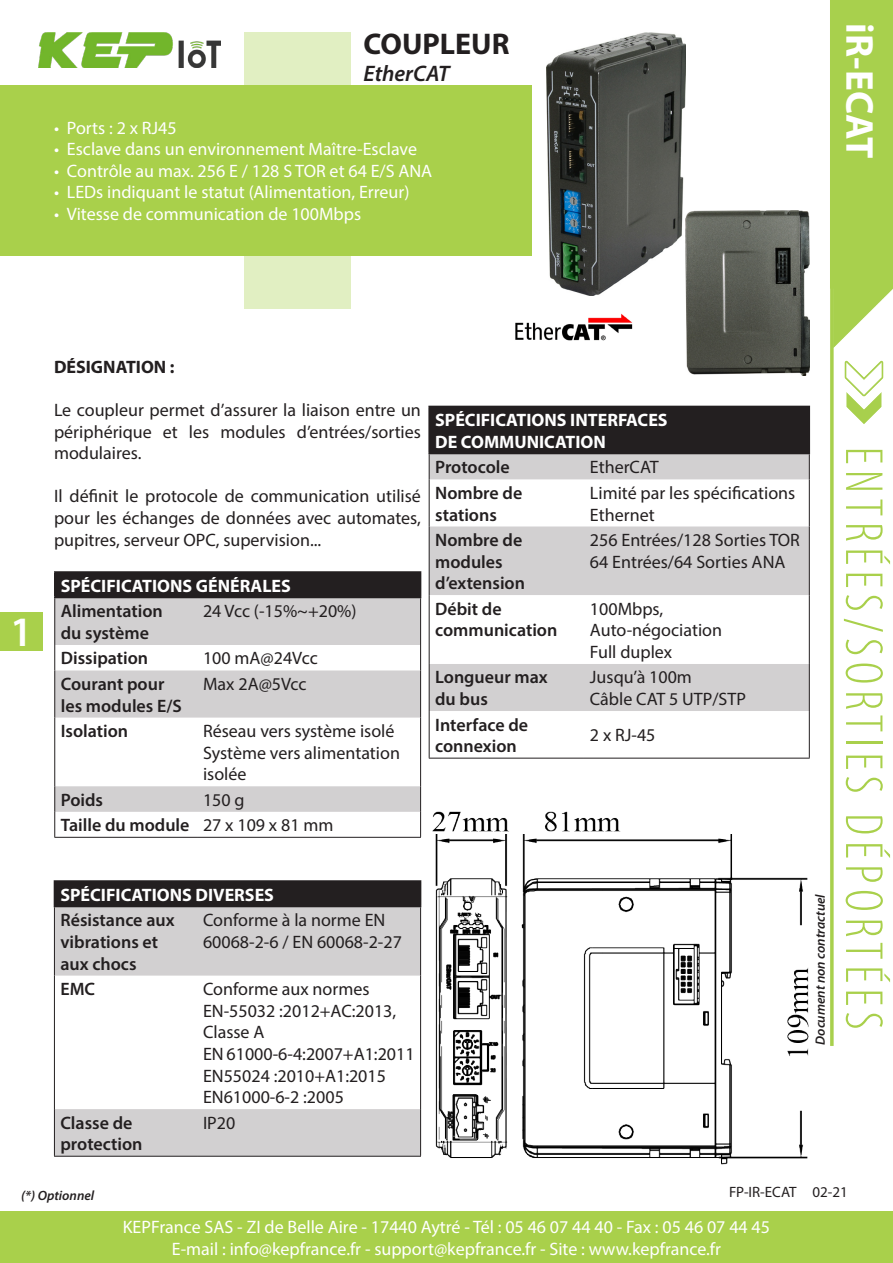
<style>
.page{position:relative;width:893px;height:1263px;background:#fff}
.page>*{position:absolute;margin:0;border:0;box-sizing:border-box;transform-origin:0 0}
.t1{font:300 condensed 54px "Myriad Pro";letter-spacing:.1em;color:#a9d04b}
.t2{font:600 42px "Myriad Pro";color:#fff}
.t3{font:700 39px "Myriad Pro";color:#fff}
.t4{font:700 30px "Myriad Pro";color:#231f20}
.t5{font:italic 600 22.5px "Myriad Pro";color:#231f20}
.t6{font:18px/21.6px "Myriad Pro";color:#231f20}
.t7{font:18px "Myriad Pro";color:#fff}
.t8{font:600 18px/21.6px "Myriad Pro";color:#231f20}
.t9{font:700 18px "Myriad Pro";color:#fff}
.t10{font:700 18px "Myriad Pro";color:#231f20}
.t11{font:15px "Myriad Pro";color:#231f20}
.t12{font:italic 600 13.5px "Myriad Pro";color:#231f20}
</style>
<div class="page">
<img style="left:829px;top:0;width:64px;height:1212px">
<div style="left:0;top:1212px;width:893px;height:51px;background:#a9d04b"></div>
<div style="left:0;top:612px;width:43px;height:39px;background:#a9d04b"></div>
<div style="left:0;top:85px;width:531px;height:170px;background:#a9d04b"></div>
<svg style="left:244px;top:32px;width:107px;height:276px"></svg>
<img style="left:39px;top:33px;width:181px;height:35px">
<div style="left:55px;top:572px;width:366px;height:25px;background:#231f20"></div>
<svg style="left:55px;top:598px;width:365px;height:214px;fill:#d2d0d1"></svg>
<hr style="left:54px;top:571px;width:143px;height:2px;background:#231f20">
<hr style="left:54px;top:573px;width:2px;height:24px;background:#231f20">
<hr style="left:197px;top:571px;width:224px;height:2px;background:#231f20">
<hr style="left:54px;top:597px;width:143px;height:1px;background:#231f20">
<hr style="left:197px;top:597px;width:224px;height:1px;background:#231f20">
<hr style="left:54px;top:598px;width:1px;height:47px;background:#231f20">
<hr style="left:420px;top:598px;width:1px;height:47px;background:#231f20">
<svg style="left:54px;top:645px;width:1px;height:25px"></svg>
<svg style="left:420px;top:645px;width:1px;height:25px"></svg>
<hr style="left:54px;top:670px;width:1px;height:48px;background:#231f20">
<hr style="left:420px;top:670px;width:1px;height:48px;background:#231f20">
<hr style="left:54px;top:718px;width:1px;height:68px;background:#231f20">
<hr style="left:420px;top:718px;width:1px;height:68px;background:#231f20">
<svg style="left:54px;top:786px;width:1px;height:51px"></svg>
<svg style="left:420px;top:786px;width:1px;height:51px"></svg>
<hr style="left:54px;top:837px;width:143px;height:1px;background:#231f20">
<hr style="left:197px;top:837px;width:224px;height:1px;background:#231f20">
<div style="left:54px;top:881px;width:367px;height:25px;background:#231f20"></div>
<svg style="left:55px;top:907px;width:365px;height:249px"></svg>
<hr style="left:54px;top:880px;width:143px;height:2px;background:#231f20">
<hr style="left:197px;top:880px;width:224px;height:2px;background:#231f20">
<hr style="left:54px;top:906px;width:143px;height:1px;background:#231f20">
<hr style="left:197px;top:906px;width:224px;height:1px;background:#231f20">
<hr style="left:54px;top:907px;width:1px;height:68px;background:#231f20">
<hr style="left:420px;top:907px;width:1px;height:68px;background:#231f20">
<hr style="left:54px;top:975px;width:1px;height:134px;background:#231f20">
<hr style="left:420px;top:975px;width:1px;height:134px;background:#231f20">
<hr style="left:54px;top:1109px;width:1px;height:47px;background:#231f20">
<hr style="left:420px;top:1109px;width:1px;height:47px;background:#231f20">
<hr style="left:54px;top:1156px;width:143px;height:1px;background:#231f20">
<hr style="left:197px;top:1156px;width:224px;height:1px;background:#231f20">
<div style="left:429px;top:406px;width:380px;height:47px;background:#231f20"></div>
<svg style="left:430px;top:454px;width:379px;height:141px;fill:#d2d0d1"></svg>
<svg style="left:430px;top:595px;width:379px;height:163px"></svg>
<hr style="left:428px;top:406px;width:156px;height:1px;background:#231f20">
<hr style="left:428px;top:407px;width:2px;height:46px;background:#231f20">
<hr style="left:584px;top:406px;width:226px;height:1px;background:#231f20">
<hr style="left:808px;top:407px;width:2px;height:46px;background:#231f20">
<hr style="left:428px;top:453px;width:156px;height:1px;background:#231f20">
<hr style="left:584px;top:453px;width:226px;height:1px;background:#231f20">
<svg style="left:429px;top:454px;width:1px;height:25px"></svg>
<svg style="left:809px;top:454px;width:1px;height:25px"></svg>
<hr style="left:429px;top:479px;width:1px;height:47px;background:#231f20">
<hr style="left:809px;top:479px;width:1px;height:47px;background:#231f20">
<hr style="left:429px;top:526px;width:1px;height:69px;background:#231f20">
<hr style="left:809px;top:526px;width:1px;height:69px;background:#231f20">
<hr style="left:429px;top:595px;width:1px;height:69px;background:#231f20">
<hr style="left:809px;top:595px;width:1px;height:69px;background:#231f20">
<hr style="left:429px;top:664px;width:1px;height:47px;background:#231f20">
<hr style="left:809px;top:664px;width:1px;height:47px;background:#231f20">
<hr style="left:429px;top:711px;width:1px;height:47px;background:#231f20">
<hr style="left:809px;top:711px;width:1px;height:47px;background:#231f20">
<hr style="left:429px;top:758px;width:155px;height:1px;background:#231f20">
<hr style="left:584px;top:758px;width:226px;height:1px;background:#231f20">
<img style="left:546px;top:33px;width:140px;height:262px">
<img style="left:686px;top:210px;width:123px;height:166px">
<img style="left:432px;top:811px;width:77px;height:347px">
<img style="left:515px;top:313px;width:118px;height:28px">
<img style="left:521px;top:806px;width:309px;height:359px">
<p class="t4" style="left:364px;top:25px;width:147px">COUPLEUR</p>
<p class="t5" style="left:364px;top:60px;width:87px">EtherCAT</p>
<p class="t7" style="left:54px;top:116px;width:124px">• Ports : 2 x RJ45</p>
<p class="t7" style="left:54px;top:138px;width:364px">• Esclave dans un environnement Maître-Esclave</p>
<p class="t7" style="left:54px;top:160px;width:380px">• Contrôle au max. 256 E / 128 S TOR et 64 E/S ANA</p>
<p class="t7" style="left:54px;top:181px;width:357px">• LEDs indiquant le statut (Alimentation, Erreur)</p>
<p class="t7" style="left:54px;top:203px;width:308px">• Vitesse de communication de 100Mbps</p>
<p class="t3" style="left:885px;top:23px;width:136px;rotate:90deg">iR-ECAT</p>
<p class="t2" style="left:10px;top:605px;width:24px">1</p>
<p class="t10" style="left:54px;top:355px;width:122px">DÉSIGNATION :</p>
<p class="t6" style="left:54px;top:399px;width:368px;text-align:justify">Le coupleur permet d’assurer la liaison entre un périphérique et les modules d’entrées/sorties modulaires.</p>
<p class="t6" style="left:54px;top:485px;width:368px;text-align:justify">Il définit le protocole de communication utilisé pour les échanges de données avec automates, pupitres, serveur OPC, supervision...</p>
<p class="t9" style="left:61px;top:574px;width:232px">SPÉCIFICATIONS GÉNÉRALES</p>
<p class="t8" style="left:61px;top:600px;width:104px">Alimentation</p>
<p class="t8" style="left:61px;top:622px;width:90px">du système</p>
<p class="t6" style="left:203px;top:600px;width:155px">24 Vcc (-15%~+20%)</p>
<p class="t8" style="left:61px;top:647px;width:89px">Dissipation</p>
<p class="t6" style="left:203px;top:647px;width:116px">100 mA@24Vcc</p>
<p class="t8" style="left:61px;top:673px;width:105px">Courant pour</p>
<p class="t8" style="left:61px;top:694px;width:123px">les modules E/S</p>
<p class="t6" style="left:203px;top:673px;width:105px">Max 2A@5Vcc</p>
<p class="t8" style="left:61px;top:720px;width:69px">Isolation</p>
<p class="t6" style="left:203px;top:720px;width:193px">Réseau vers système isolé</p>
<p class="t6" style="left:203px;top:741px;width:198px">Système vers alimentation isolée</p>
<p class="t8" style="left:61px;top:788px;width:44px">Poids</p>
<p class="t6" style="left:203px;top:789px;width:43px">150 g</p>
<p class="t8" style="left:61px;top:814px;width:130px">Taille du module</p>
<p class="t6" style="left:203px;top:814px;width:132px">27 x 109 x 81 mm</p>
<p class="t9" style="left:435px;top:408px;width:234px">SPÉCIFICATIONS INTERFACES</p>
<p class="t9" style="left:435px;top:430px;width:172px">DE COMMUNICATION</p>
<p class="t8" style="left:435px;top:456px;width:76px">Protocole</p>
<p class="t6" style="left:590px;top:456px;width:70px">EtherCAT</p>
<p class="t8" style="left:435px;top:482px;width:89px">Nombre de</p>
<p class="t8" style="left:435px;top:503px;width:63px">stations</p>
<p class="t6" style="left:590px;top:482px;width:207px">Limité par les spécifications<br>Ethernet</p>
<p class="t8" style="left:435px;top:529px;width:89px">Nombre de</p>
<p class="t8" style="left:435px;top:550px;width:69px">modules</p>
<p class="t8" style="left:435px;top:572px;width:91px">d’extension</p>
<p class="t6" style="left:590px;top:529px;width:211px">256 Entrées/128 Sorties TOR</p>
<p class="t6" style="left:590px;top:550px;width:197px">64 Entrées/64 Sorties ANA</p>
<p class="t8" style="left:435px;top:597px;width:68px">Débit de</p>
<p class="t8" style="left:435px;top:619px;width:124px">communication</p>
<p class="t6" style="left:590px;top:598px;width:75px">100Mbps,</p>
<p class="t6" style="left:590px;top:619px;width:134px">Auto-négociation</p>
<p class="t6" style="left:590px;top:641px;width:84px">Full duplex</p>
<p class="t8" style="left:435px;top:666px;width:114px">Longueur max</p>
<p class="t8" style="left:435px;top:688px;width:54px">du bus</p>
<p class="t6" style="left:590px;top:666px;width:103px">Jusqu’à 100m</p>
<p class="t6" style="left:590px;top:688px;width:158px">Câble CAT 5 UTP/STP</p>
<p class="t8" style="left:435px;top:713px;width:95px">Interface de connexion</p>
<p class="t6" style="left:590px;top:724px;width:67px">2 x RJ-45</p>
<p class="t9" style="left:60px;top:883px;width:215px">SPÉCIFICATIONS DIVERSES</p>
<p class="t8" style="left:60px;top:909px;width:116px">Résistance aux vibrations et</p>
<p class="t8" style="left:60px;top:952px;width:78px">aux chocs</p>
<p class="t6" style="left:203px;top:909px;width:200px">Conforme à la norme EN<br>60068-2-6 / EN 60068-2-27</p>
<p class="t8" style="left:60px;top:978px;width:36px">EMC</p>
<p class="t6" style="left:203px;top:978px;width:168px">Conforme aux normes</p>
<p class="t6" style="left:203px;top:999px;width:195px">EN-55032 :2012+AC:2013,<br>Classe A</p>
<p class="t6" style="left:203px;top:1043px;width:213px">EN 61000-6-4:2007+A1:2011</p>
<p class="t6" style="left:203px;top:1064px;width:184px">EN55024 :2010+A1:2015<br>EN61000-6-2 :2005</p>
<p class="t8" style="left:60px;top:1111px;width:74px">Classe de</p>
<p class="t8" style="left:60px;top:1133px;width:84px">protection</p>
<p class="t6" style="left:203px;top:1111px;width:34px">IP20</p>
<p class="t12" style="left:812px;top:1045px;width:152px;rotate:-90deg">Document non contractuel</p>
<p class="t1" style="left:896px;top:446px;width:585px;rotate:90deg">ENTRÉES/SORTIES DÉPORTÉES</p>
<p class="t12" style="left:21px;top:1187px;width:75px">(*) Optionnel</p>
<p class="t11" style="left:729px;top:1183px;width:120px">FP-IR-ECAT 02-21</p>
<p class="t7" style="left:123px;top:1216px;width:649px">KEPFrance SAS - ZI de Belle Aire - 17440 Aytré - Tél : 05 46 07 44 40 - Fax : 05 46 07 44 45</p>
<p class="t7" style="left:172px;top:1238px;width:551px">E-mail : info@kepfrance.fr - support@kepfrance.fr - Site : www.kepfrance.fr</p>
</div>
